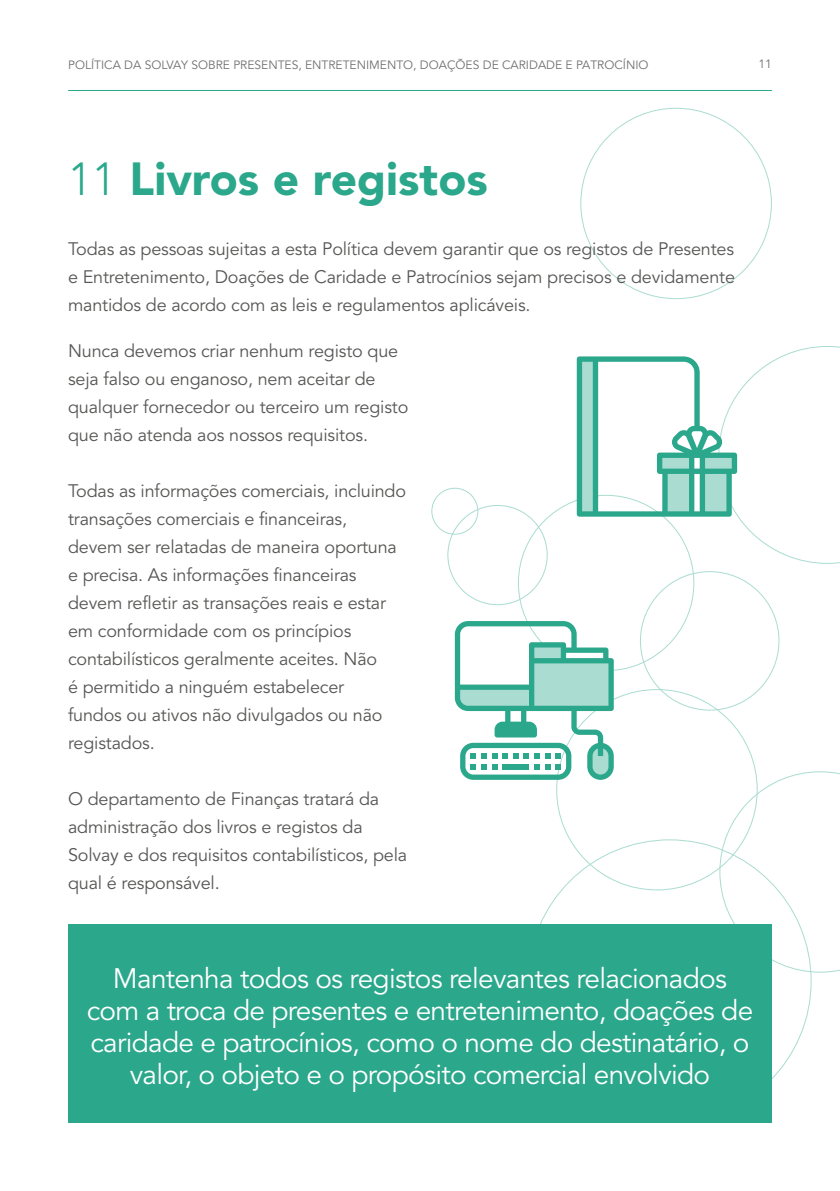
<style>
.page{position:relative;width:840px;height:1191px;background:#fff}
.page>*{position:absolute;margin:0;border:0;box-sizing:border-box;transform-origin:0 0}
.t1{font:900 46px "Avenir";color:#2ba78b}
.t2{font:28px/32px "Avenir";letter-spacing:-.025em;color:#fff;text-align:center}
.t3{font:18px/28px "Avenir";letter-spacing:-.01em;color:#575756}
.t4{font:12px "Avenir";color:#706f6f}
.s1{font-weight:300}
</style>
<div class="page">
<hr style="left:68px;top:90px;width:703px;height:1px;background:#2ba78b">
<svg style="left:719px;top:771px;width:120px;height:201px"></svg>
<div style="left:431px;top:488px;width:47px;height:47px;border:1px solid #aadcd1;border-radius:50%"></div>
<svg style="left:576px;top:346px;width:263px;height:218px"></svg>
<div style="left:68px;top:924px;width:703px;height:199px;background:#2ba78b"></div>
<svg style="left:454px;top:621px;width:159px;height:159px"></svg>
<p class="t4" style="left:68px;top:56px;width:581px">POLÍTICA DA SOLVAY SOBRE PRESENTES, ENTRETENIMENTO, DOAÇÕES DE CARIDADE E PATROCÍNIO</p>
<p class="t4" style="left:758px;top:55px;width:15px">11</p>
<h1 class="t1" style="left:68px;top:145px;width:421px"><span class="s1">11</span> Livros e registos</h1>
<p class="t3" style="left:68px;top:236px;width:668px;text-align:justify">Todas as pessoas sujeitas a esta Política devem garantir que os registos de Presentes e Entretenimento, Doações de Caridade e Patrocínios sejam precisos e devidamente mantidos de acordo com as leis e regulamentos aplicáveis.</p>
<p class="t3" style="left:68px;top:337px;width:341px">Nunca devemos criar nenhum registo que seja falso ou enganoso, nem aceitar de qualquer fornecedor ou terceiro um registo que não atenda aos nossos requisitos.</p>
<p class="t3" style="left:68px;top:477px;width:339px">Todas as informações comerciais, incluindo transações comerciais e financeiras,<br>devem ser relatadas de maneira oportuna e precisa. As informações financeiras devem refletir as transações reais e estar em conformidade com os princípios contabilísticos geralmente aceites. Não<br>é permitido a ninguém estabelecer<br>fundos ou ativos não divulgados ou não registados.</p>
<p class="t3" style="left:68px;top:785px;width:340px">O departamento de Finanças tratará da administração dos livros e registos da Solvay e dos requisitos contabilísticos, pela qual é responsável.</p>
<h2 class="t2" style="left:87px;top:963px;width:667px">Mantenha todos os registos relevantes relacionados com a troca de presentes e entretenimento, doações de caridade e patrocínios, como o nome do destinatário, o valor, o objeto e o propósito comercial envolvido</h2>
</div>
